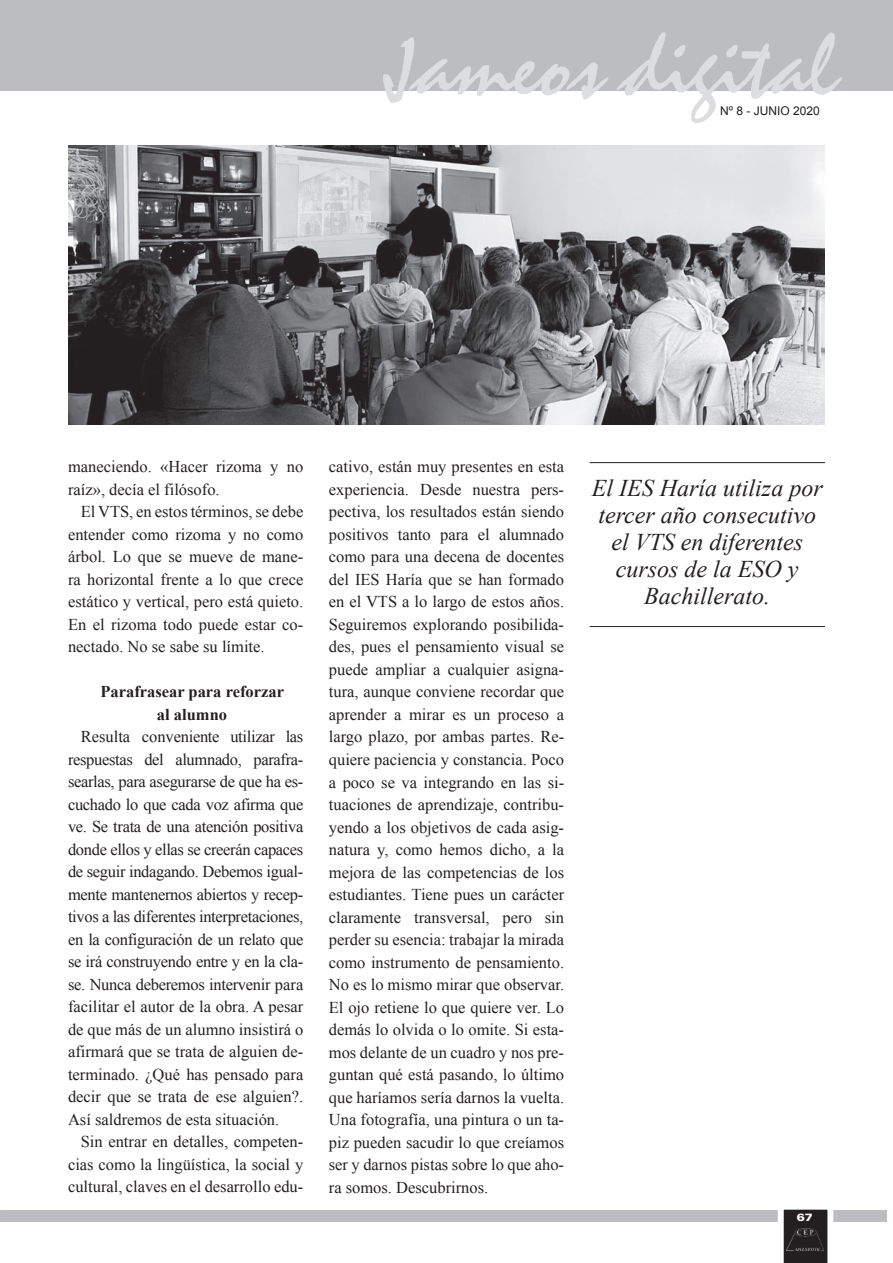
<style>
.page{position:relative;width:893px;height:1263px;background:#fff}
.page>*{position:absolute;margin:0;border:0;box-sizing:border-box;transform-origin:0 0}
.t1{font:90px "Staccato 222 BT";color:#dcdddf}
.t2{font:italic 24px/27px "Times New Roman";color:#231f20;text-align:center}
.t3{font:16.5px/22.5px "Times New Roman";color:#231f20;text-align:justify}
.t4{font:700 16.5px/22.5px "Times New Roman";color:#231f20;text-align:center}
.t5{font:12px "Arial";color:#231f20}
.t6{font:900 expanded 10.5px "Zurich BT";color:#fff}
</style>
<div class="page">
<div style="left:0;top:1209px;width:887px;height:12px;background:#bcbdc0"></div>
<div style="left:0;top:0;width:893px;height:90px;background:#bcbdc0"></div>
<svg style="left:778px;top:1209px;width:55px;height:54px"></svg>
<img style="left:786px;top:1229px;width:38px;height:21px">
<img style="left:68px;top:146px;width:757px;height:279px">
<hr style="left:590px;top:462px;width:235px;height:1px;background:#231f20">
<hr style="left:590px;top:626px;width:235px;height:1px;background:#231f20">
<h1 class="t1" style="left:383px;top:16px;width:456px">Jameos digital</h1>
<p class="t5" style="left:720px;top:103px;width:101px">Nº 8 - JUNIO 2020</p>
<p class="t3" style="left:68px;top:455px;width:237px">maneciendo. «Hacer rizoma y no raíz», decía el filósofo.</p>
<p class="t3" style="left:68px;top:500px;width:237px;text-indent:13px">El VTS, en estos términos, se debe entender como rizoma y no como árbol. Lo que se mueve de mane&shy;ra horizontal frente a lo que crece estático y vertical, pero está quieto.<br>En el rizoma todo puede estar co&shy;nectado. No se sabe su límite.</p>
<p class="t4" style="left:100px;top:680px;width:185px">Parafrasear para reforzar al alumno</p>
<p class="t3" style="left:68px;top:725px;width:237px;text-indent:13px">Resulta conveniente utilizar las respuestas del alumnado, parafra&shy;searlas, para asegurarse de que ha es&shy;cuchado lo que cada voz afirma que ve. Se trata de una atención positiva donde ellos y ellas se creerán capaces de seguir indagando. Debemos igual&shy;mente mantenernos abiertos y recep&shy;tivos a las diferentes interpretaciones, en la configuración de un relato que se irá construyendo entre y en la cla&shy;se. Nunca deberemos intervenir para facilitar el autor de la obra. A pesar de que más de un alumno insistirá o afirmará que se trata de alguien de&shy;terminado. ¿Qué has pensado para decir que se trata de ese alguien?.<br>Así saldremos de esta situación.</p>
<p class="t3" style="left:68px;top:1130px;width:237px;text-indent:13px">Sin entrar en detalles, competen&shy;cias como la lingüística, la social y cultural, claves en el desarrollo edu-</p>
<p class="t3" style="left:329px;top:455px;width:237px">cativo, están muy presentes en esta experiencia. Desde nuestra pers&shy;pectiva, los resultados están siendo positivos tanto para el alumnado como para una decena de docentes del IES Haría que se han formado en el VTS a lo largo de estos años.<br>Seguiremos explorando posibilida&shy;des, pues el pensamiento visual se puede ampliar a cualquier asigna&shy;tura, aunque conviene recordar que aprender a mirar es un proceso a largo plazo, por ambas partes. Re&shy;quiere paciencia y constancia. Poco a poco se va integrando en las si&shy;tuaciones de aprendizaje, contribu&shy;yendo a los objetivos de cada asig&shy;natura y, como hemos dicho, a la mejora de las competencias de los estudiantes. Tiene pues un carácter claramente transversal, pero sin perder su esencia: trabajar la mirada como instrumento de pensamiento.<br>No es lo mismo mirar que observar.<br>El ojo retiene lo que quiere ver. Lo demás lo olvida o lo omite. Si esta&shy;mos delante de un cuadro y nos pre&shy;guntan qué está pasando, lo último que haríamos sería darnos la vuelta.<br>Una fotografía, una pintura o un ta&shy;piz pueden sacudir lo que creíamos ser y darnos pistas sobre lo que aho&shy;ra somos. Descubrirnos.</p>
<h2 class="t2" style="left:592px;top:474px;width:232px">El IES Haría utiliza por tercer año consecutivo el VTS en diferentes cursos de la ESO y<br>Bachillerato.</h2>
<p class="t6" style="left:797px;top:1211px;width:17px">67</p>
</div>
